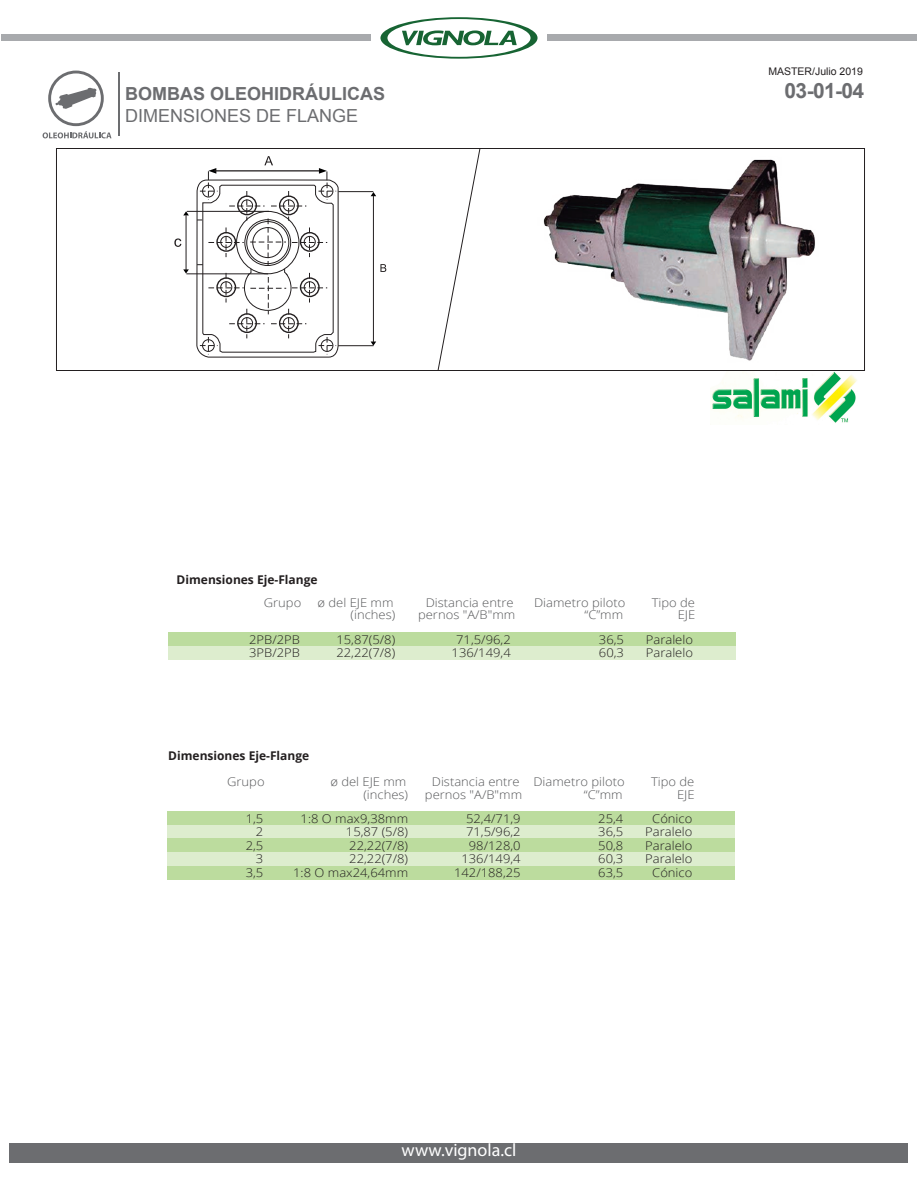
<style>
.page{position:relative;width:918px;height:1188px;background:#fff}
.page>*{position:absolute;margin:0;border:0;box-sizing:border-box;transform-origin:0 0}
.t1{font:700 21px "Arial";color:#6c6d70}
.t2{font:700 18px "Arial";color:#6c6d70}
.t3{font:18px "Arial";color:#6c6d70}
.t4{font:18px "Myriad Pro";color:#fff}
.t5{font:300 12px "Open Sans";color:#231f20;scale:1.08 1}
.t6{font:300 12px "Open Sans";color:#57585a;scale:1.08 1}
.t7{font:700 12px "Open Sans";color:#231f20}
.t8{font:10.5px "Arial";color:#231f20}
</style>
<div class="page">
<img style="left:543px;top:159px;width:272px;height:202px">
<hr style="left:187px;top:211px;width:82px;height:1px;background:#231f20">
<hr style="left:186px;top:273px;width:82px;height:1px;background:#231f20">
<svg style="left:183px;top:211px;width:6px;height:4px"></svg>
<svg style="left:183px;top:269px;width:6px;height:5px"></svg>
<hr style="left:186px;top:215px;width:1px;height:55px;background:#231f20">
<svg style="left:174px;top:238px;width:7px;height:9px"></svg>
<svg style="left:196px;top:156px;width:143px;height:202px"></svg>
<hr style="left:338px;top:191px;width:35px;height:1px;background:#231f20">
<hr style="left:338px;top:345px;width:36px;height:1px;background:#231f20">
<svg style="left:371px;top:192px;width:5px;height:4px"></svg>
<svg style="left:371px;top:342px;width:5px;height:4px"></svg>
<hr style="left:373px;top:196px;width:1px;height:146px;background:#231f20">
<svg style="left:380px;top:264px;width:6px;height:8px"></svg>
<div style="left:10px;top:1143px;width:898px;height:20px;background:#6c6d70"></div>
<hr style="left:119px;top:73px;width:1px;height:63px;background:#6c6d70">
<svg style="left:43px;top:71px;width:69px;height:67px"></svg>
<svg style="left:380px;top:17px;width:158px;height:42px"></svg>
<div style="left:2px;top:35px;width:369px;height:6px;background:#a8aaad"></div>
<div style="left:547px;top:35px;width:369px;height:6px;background:#a8aaad"></div>
<div style="left:168px;top:633px;width:568px;height:13px;background:#bcdc9e"></div>
<div style="left:168px;top:646px;width:568px;height:14px;background:#ddedce"></div>
<div style="left:168px;top:812px;width:567px;height:13px;background:#bcdc9e"></div>
<div style="left:168px;top:825px;width:567px;height:14px;background:#ddedce"></div>
<div style="left:168px;top:852px;width:567px;height:14px;background:#ddedce"></div>
<div style="left:168px;top:839px;width:567px;height:13px;background:#bcdc9e"></div>
<div style="left:168px;top:866px;width:567px;height:13px;background:#bcdc9e"></div>
<img style="left:710px;top:371px;width:147px;height:52px">
<div style="left:56px;top:148px;width:809px;height:223px;border:1px solid #231f20"></div>
<svg style="left:438px;top:148px;width:42px;height:223px"></svg>
<p class="t8" style="left:768px;top:65px;width:96px">MASTER/Julio 2019</p>
<h2 class="t2" style="left:125px;top:82px;width:261px">BOMBAS OLEOHIDRÁULICAS</h2>
<h1 class="t1" style="left:785px;top:77px;width:81px">03-01-04</h1>
<h2 class="t3" style="left:125px;top:104px;width:235px">DIMENSIONES DE FLANGE</h2>
<p class="t7" style="left:177px;top:571px;width:142px">Dimensiones Eje-Flange</p>
<p class="t6" style="left:264px;top:594px;width:36px">Grupo</p>
<p class="t6" style="left:317px;top:594px;width:72px">ø del EJE mm</p>
<p class="t6" style="left:426px;top:594px;width:83px">Distancia entre</p>
<p class="t6" style="left:534px;top:594px;width:86px">Diametro piloto</p>
<p class="t6" style="left:652px;top:594px;width:42px">Tipo de</p>
<p class="t6" style="left:351px;top:607px;width:43px">(inches)</p>
<p class="t6" style="left:418px;top:607px;width:91px">pernos "A/B"mm</p>
<p class="t6" style="left:584px;top:607px;width:37px">“C”mm</p>
<p class="t6" style="left:678px;top:607px;width:18px">EJE</p>
<p class="t5" style="left:249px;top:631px;width:49px">2PB/2PB</p>
<p class="t5" style="left:336px;top:631px;width:56px">15,87(5/8)</p>
<p class="t5" style="left:456px;top:631px;width:52px">71,5/96,2</p>
<p class="t5" style="left:599px;top:631px;width:25px">36,5</p>
<p class="t5" style="left:646px;top:631px;width:45px">Paralelo</p>
<p class="t5" style="left:249px;top:644px;width:49px">3PB/2PB</p>
<p class="t5" style="left:336px;top:644px;width:56px">22,22(7/8)</p>
<p class="t5" style="left:452px;top:644px;width:56px">136/149,4</p>
<p class="t5" style="left:599px;top:644px;width:25px">60,3</p>
<p class="t5" style="left:646px;top:644px;width:45px">Paralelo</p>
<p class="t7" style="left:168px;top:747px;width:142px">Dimensiones Eje-Flange</p>
<p class="t6" style="left:227px;top:774px;width:36px">Grupo</p>
<p class="t6" style="left:330px;top:774px;width:72px">ø del EJE mm</p>
<p class="t6" style="left:432px;top:774px;width:180px">Distancia entre Diametro piloto</p>
<p class="t6" style="left:651px;top:774px;width:42px">Tipo de</p>
<p class="t6" style="left:363px;top:786px;width:43px">(inches)</p>
<p class="t6" style="left:425px;top:786px;width:91px">pernos "A/B"mm</p>
<p class="t6" style="left:584px;top:786px;width:37px">“C”mm</p>
<p class="t6" style="left:677px;top:786px;width:18px">EJE</p>
<p class="t5" style="left:246px;top:810px;width:18px">1,5</p>
<p class="t5" style="left:301px;top:810px;width:101px">1:8 O max9,38mm</p>
<p class="t5" style="left:466px;top:810px;width:52px">52,4/71,9</p>
<p class="t5" style="left:598px;top:810px;width:25px">25,4</p>
<p class="t5" style="left:652px;top:810px;width:39px">Cónico</p>
<p class="t5" style="left:256px;top:824px;width:8px">2</p>
<p class="t5" style="left:346px;top:824px;width:59px">15,87 (5/8)</p>
<p class="t5" style="left:466px;top:824px;width:52px">71,5/96,2</p>
<p class="t5" style="left:598px;top:824px;width:25px">36,5</p>
<p class="t5" style="left:645px;top:824px;width:45px">Paralelo</p>
<p class="t5" style="left:246px;top:837px;width:18px">2,5</p>
<p class="t5" style="left:349px;top:837px;width:56px">22,22(7/8)</p>
<p class="t5" style="left:469px;top:837px;width:49px">98/128,0</p>
<p class="t5" style="left:598px;top:837px;width:25px">50,8</p>
<p class="t5" style="left:645px;top:837px;width:45px">Paralelo</p>
<p class="t5" style="left:256px;top:851px;width:8px">3</p>
<p class="t5" style="left:349px;top:851px;width:56px">22,22(7/8)</p>
<p class="t5" style="left:461px;top:851px;width:56px">136/149,4</p>
<p class="t5" style="left:598px;top:851px;width:25px">60,3</p>
<p class="t5" style="left:645px;top:851px;width:45px">Paralelo</p>
<p class="t5" style="left:246px;top:864px;width:18px">3,5</p>
<p class="t5" style="left:293px;top:864px;width:108px">1:8 O max24,64mm</p>
<p class="t5" style="left:454px;top:864px;width:63px">142/188,25</p>
<p class="t5" style="left:598px;top:864px;width:25px">63,5</p>
<p class="t5" style="left:652px;top:864px;width:39px">Cónico</p>
<h2 class="t4" style="left:402px;top:1139px;width:116px">www.vignola.cl</h2>
</div>
